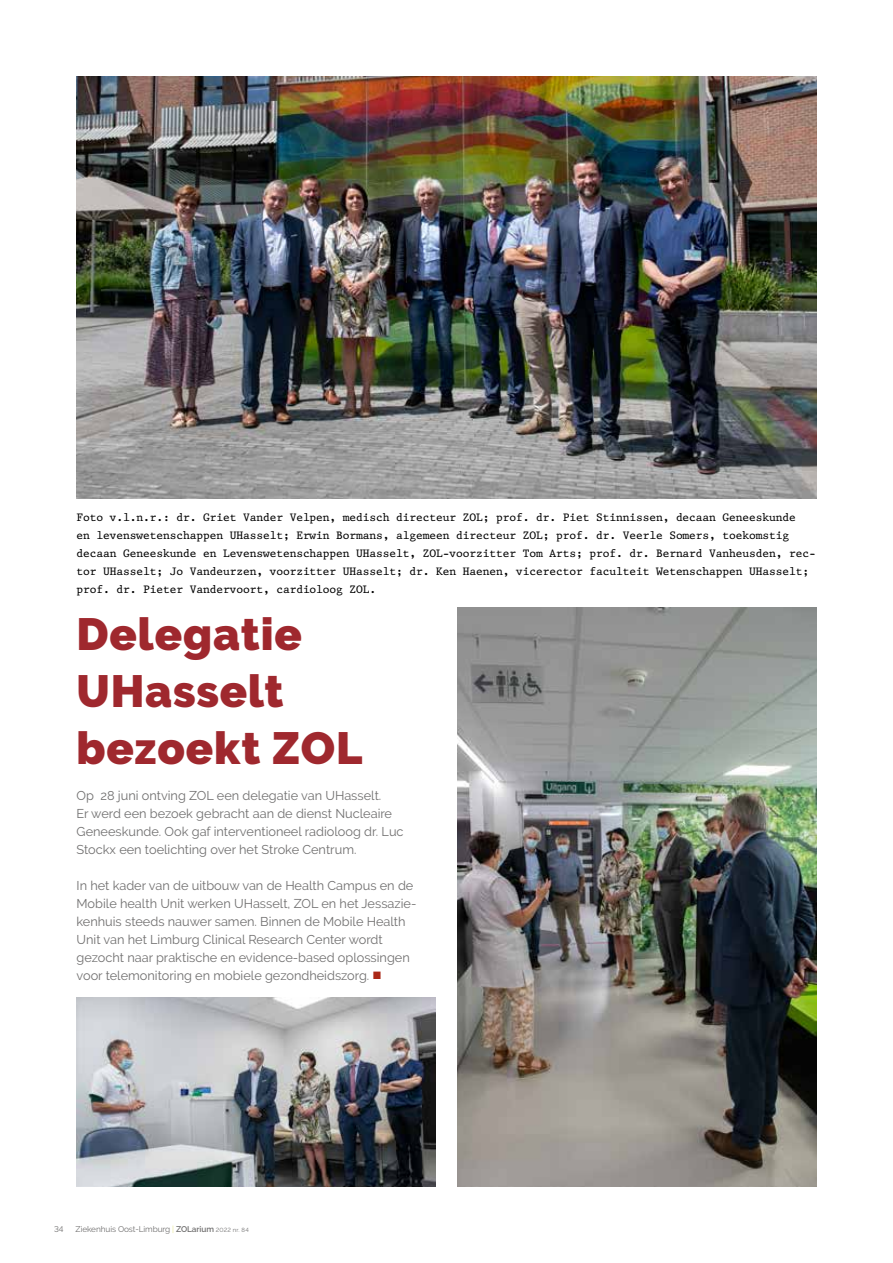
<style>
.page{position:relative;width:893px;height:1263px;background:#fff}
.page>*{position:absolute;margin:0;border:0;box-sizing:border-box;transform-origin:0 0}
.t1{font:900 45px/57px "Raleway";letter-spacing:.02em;color:#9f282e}
.t2{font:12.75px/18px "Raleway";color:#706f6f}
.t3{font:11.25px/18px "King";letter-spacing:-.01em;color:#000}
.t4{font:8.25px "Raleway";letter-spacing:-.01em;color:#706f6f}
.s1{color:#ab2817}
.s2{color:#e5e58d}
.s3{font-weight:600}
.s4{font-size:6px}
</style>
<div class="page">
<img style="left:77px;top:77px;width:739px;height:421px">
<img style="left:457px;top:607px;width:359px;height:579px">
<img style="left:77px;top:997px;width:359px;height:189px">
<p class="t3" style="left:77px;top:508px;width:741px">Foto v.l.n.r.: dr. Griet Vander Velpen, medisch directeur ZOL; prof. dr. Piet Stinnissen, decaan Geneeskunde<br>en levenswetenschappen UHasselt; Erwin Bormans, algemeen directeur ZOL; prof. dr. Veerle Somers, toekomstig decaan Geneeskunde en Levenswetenschappen UHasselt, ZOL-voorzitter Tom Arts; prof. dr. Bernard Vanheusden, rec&shy;tor UHasselt; Jo Vandeurzen, voorzitter UHasselt; dr. Ken Haenen, vicerector faculteit Wetenschappen UHasselt; prof. dr. Pieter Vandervoort, cardioloog ZOL.</p>
<h1 class="t1" style="left:77px;top:605px;width:287px">Delegatie<br>UHasselt bezoekt ZOL</h1>
<p class="t2" style="left:77px;top:786px;width:329px">Op 28 juni ontving ZOL een delegatie van UHasselt.<br>Er werd een bezoek gebracht aan de dienst Nucleaire Geneeskunde. Ook gaf interventioneel radioloog dr. Luc Stockx een toelichting over het Stroke Centrum.</p>
<p class="t2" style="left:77px;top:876px;width:341px">In het kader van de uitbouw van de Health Campus en de Mobile health Unit werken UHasselt, ZOL en het Jessazie&shy;kenhuis steeds nauwer samen. Binnen de Mobile Health Unit van het Limburg Clinical Research Center wordt gezocht naar praktische en evidence-based oplossingen voor telemonitoring en mobiele gezondheidszorg. <span class="s1">■</span></p>
<p class="t4" style="left:54px;top:1224px;width:11px">34</p>
<p class="t4" style="left:76px;top:1224px;width:175px">Ziekenhuis Oost-Limburg <span class="s2">|</span> <span class="s3">ZOLarium</span> <span class="s4">2022 nr. 84</span></p>
</div>
